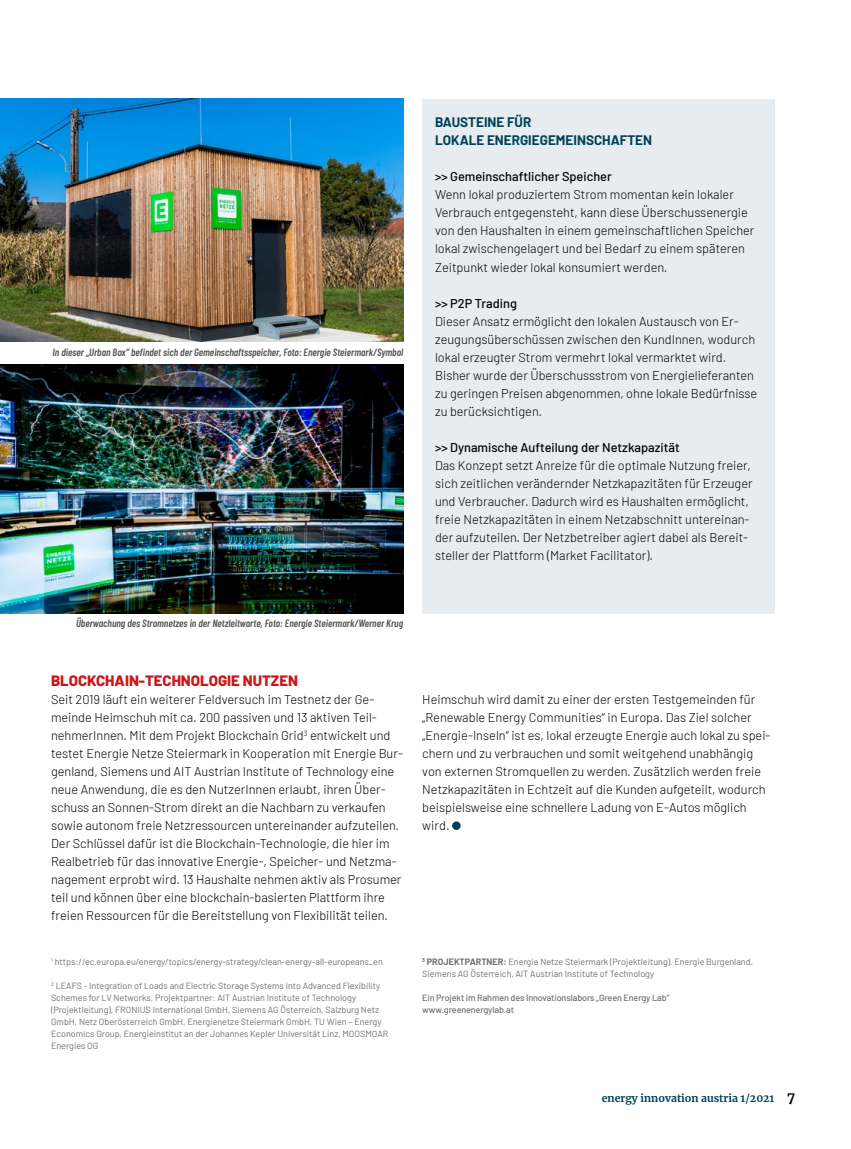
<style>
.page{position:relative;width:851px;height:1149px;background:#fff}
.page>*{position:absolute;margin:0;border:0;box-sizing:border-box;transform-origin:0 0}
.Zwischentitel_ROT{font:800 15px "Barlow";color:#cd1719}
.Head_klein_blau{font:700 13.5px/18px "Barlow";color:#004158}
.Fliesstext_schwarz{font:300 12.75px/18px "Barlow";color:#000}
.Fliesstext_schwarz-2{font:500 12.75px "Barlow";color:#000}
.Bildtext_rechts{font:italic 600 10.5px "Barlow Condensed";color:#575756}
.t1{font:700 10.5px "Merriweather";color:#004158}
.Fussnote{font:9px/12px "Barlow";color:#706f6f}
.Fussnote-2{font:500 9px "Barlow";letter-spacing:-.01em;color:#706f6f}
.s1{font-weight:700}
.s2{font-size:13.5px;color:#000}
</style>
<div class="page">
<div style="left:452px;top:821px;width:8px;height:8px;background:#004158;border-radius:50%"></div>
<img style="left:0;top:99px;width:403px;height:242px">
<img style="left:0;top:364px;width:403px;height:249px">
<div style="left:422px;top:99px;width:352px;height:514px;background:#e7ecf0"></div>
<p class="Bildtext_rechts" style="left:53px;top:344px;width:352px">In dieser „Urban Box“ befindet sich der Gemeinschaftsspeicher, Foto: Energie Steiermark/Symbol</p>
<p class="Bildtext_rechts" style="left:76px;top:615px;width:328px">Überwachung des Stromnetzes in der Netzleitwarte, Foto: Energie Steiermark/Werner Krug</p>
<p class="Head_klein_blau" style="left:435px;top:112px;width:218px">BAUSTEINE FÜR<br>LOKALE ENERGIEGEMEINSCHAFTEN</p>
<p class="Fliesstext_schwarz-2" style="left:435px;top:167px;width:178px">&gt;&gt; Gemeinschaftlicher Speicher</p>
<p class="Fliesstext_schwarz" style="left:435px;top:185px;width:321px">Wenn lokal produziertem Strom momentan kein lokaler Verbrauch entgegensteht, kann diese Überschussenergie von den Haushalten in einem gemeinschaftlichen Speicher lokal zwischengelagert und bei Bedarf zu einem späteren Zeitpunkt wieder lokal konsumiert werden.</p>
<p class="Fliesstext_schwarz-2" style="left:435px;top:293px;width:83px">&gt;&gt; P2P Trading</p>
<p class="Fliesstext_schwarz" style="left:435px;top:311px;width:324px">Dieser Ansatz ermöglicht den lokalen Austausch von Er&shy;zeugungsüberschüssen zwischen den KundInnen, wodurch lokal erzeugter Strom vermehrt lokal vermarktet wird.<br>Bisher wurde der Überschussstrom von Energielieferanten zu geringen Preisen abgenommen, ohne lokale Bedürfnisse zu berücksichtigen.</p>
<p class="Fliesstext_schwarz-2" style="left:435px;top:437px;width:246px">&gt;&gt; Dynamische Aufteilung der Netzkapazität</p>
<p class="Fliesstext_schwarz" style="left:435px;top:455px;width:319px">Das Konzept setzt Anreize für die optimale Nutzung freier, sich zeitlichen verändernder Netzkapazitäten für Erzeuger und Verbraucher. Dadurch wird es Haushalten ermöglicht, freie Netzkapazitäten in einem Netzabschnitt untereinan&shy;der aufzuteilen. Der Netzbetreiber agiert dabei als Bereit&shy;steller der Plattform (Market Facilitator).</p>
<p class="Zwischentitel_ROT" style="left:51px;top:669px;width:248px">BLOCKCHAIN-TECHNOLOGIE NUTZEN</p>
<p class="Fliesstext_schwarz" style="left:51px;top:689px;width:353px">Seit 2019 läuft ein weiterer Feldversuch im Testnetz der Ge&shy;meinde Heimschuh mit ca. 200 passiven und 13 aktiven Teil&shy;nehmerInnen. Mit dem Projekt Blockchain Grid<sup>3</sup> entwickelt und testet Energie Netze Steiermark in Kooperation mit Energie Bur&shy;genland, Siemens und AIT Austrian Institute of Technology eine neue Anwendung, die es den NutzerInnen erlaubt, ihren Über&shy;schuss an Sonnen-Strom direkt an die Nachbarn zu verkaufen sowie autonom freie Netzressourcen untereinander aufzuteilen.<br>Der Schlüssel dafür ist die Blockchain-Technologie, die hier im Realbetrieb für das innovative Energie-, Speicher- und Netzma&shy;nagement erprobt wird. 13 Haushalte nehmen aktiv als Prosumer teil und können über eine blockchain-basierten Plattform ihre freien Ressourcen für die Bereitstellung von Flexibilität teilen.</p>
<p class="Fliesstext_schwarz" style="left:422px;top:689px;width:350px">Heimschuh wird damit zu einer der ersten Testgemeinden für „Renewable Energy Communities“ in Europa. Das Ziel solcher „Energie-Inseln“ ist es, lokal erzeugte Energie auch lokal zu spei&shy;chern und zu verbrauchen und somit weitgehend unabhängig von externen Stromquellen zu werden. Zusätzlich werden freie Netzkapazitäten in Echtzeit auf die Kunden aufgeteilt, wodurch beispielsweise eine schnellere Ladung von E-Autos möglich wird.</p>
<p class="Fussnote" style="left:422px;top:954px;width:332px"><sup>3</sup> <span class="s1">PROJEKTPARTNER:</span> Energie Netze Steiermark (Projektleitung), Energie Burgenland,<br>Siemens AG Österreich, AIT Austrian Institute of Technology</p>
<p class="Fussnote-2" style="left:422px;top:991px;width:248px">Ein Projekt im Rahmen des Innovationslabors „Green Energy Lab“</p>
<p class="Fussnote-2" style="left:422px;top:1003px;width:93px">www.greenenergylab.at</p>
<p class="Fussnote" style="left:51px;top:954px;width:333px"><sup>1</sup> https://ec.europa.eu/energy/topics/energy-strategy/clean-energy-all-europeans_en</p>
<p class="Fussnote" style="left:51px;top:978px;width:339px"><sup>2</sup> LEAFS - Integration of Loads and Electric Storage Systems into Advanced Flexibility Schemes for LV Networks, Projektpartner: AIT Austrian Institute of Technology (Projektleitung), FRONIUS International GmbH, Siemens AG Österreich, Salzburg Netz GmbH, Netz Oberösterreich GmbH, Energienetze Steiermark GmbH, TU Wien – Energy Economics Group, Energieinstitut an der Johannes Kepler Universität Linz, MOOSMOAR Energies OG</p>
<p class="t1" style="left:601px;top:1090px;width:195px">energy innovation austria 1/2021 <span class="s2">7</span></p>
</div>
